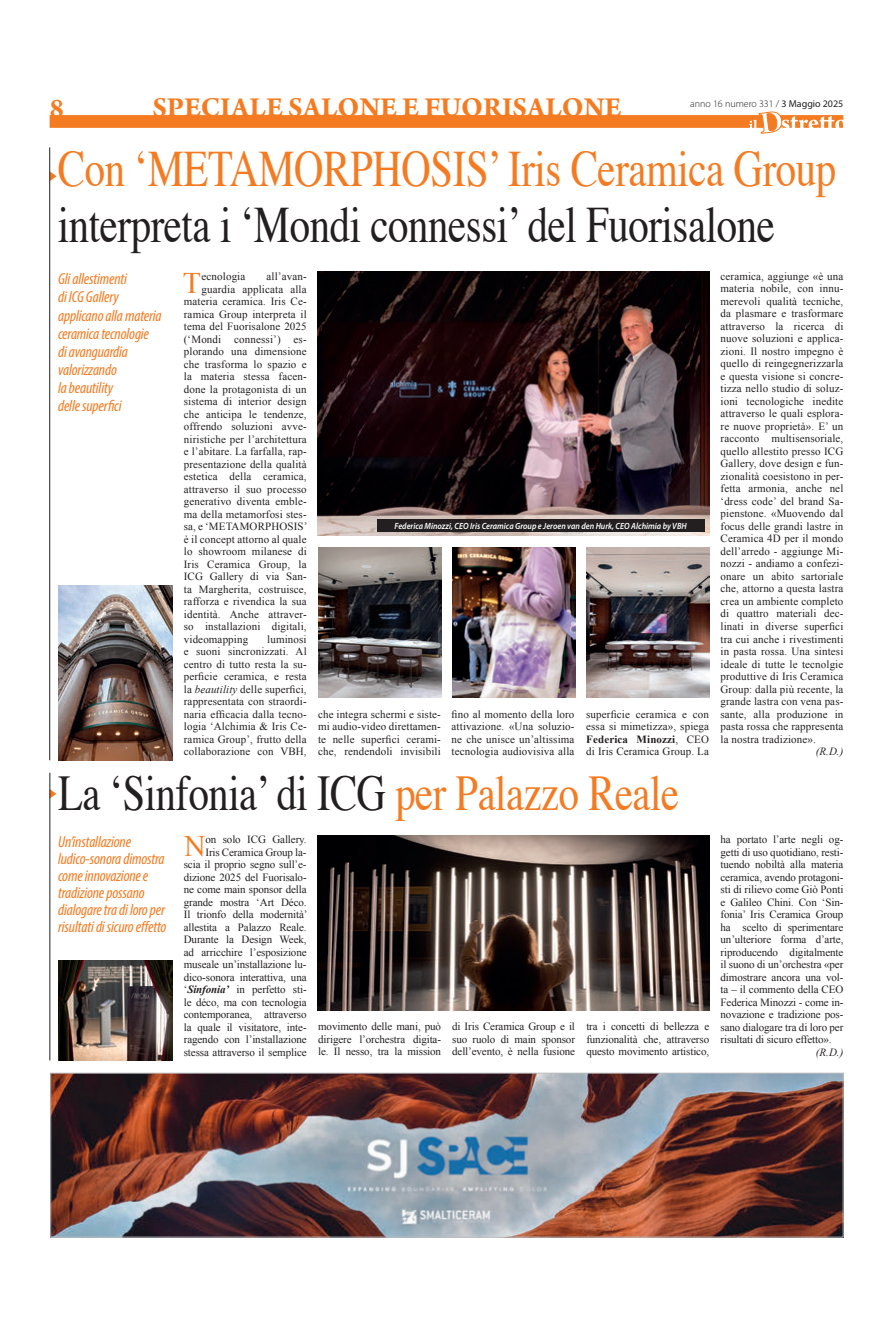
<style>
.page{position:relative;width:893px;height:1333px;background:#fff}
.page>*{position:absolute;margin:0;border:0;box-sizing:border-box;transform-origin:0 0}
.t1{font:51px "Times";letter-spacing:-.01em;color:#231f20;scale:.8 1}
.t2{font:51px "Times";letter-spacing:-.01em;color:#f47b21;scale:.8 1}
.t3{font:50px "Times";letter-spacing:-.01em;color:#231f20;scale:.81 1}
.t4{font:29.9px "Times New Roman";color:#f47b21}
.t5{font:700 29px "Arno Pro";color:#f47b21}
.t6{font:italic condensed 16px/18px "Myriad Pro";letter-spacing:-.01em;color:#f47b21}
.t7{font:11px/12.5px "Times New Roman";letter-spacing:.01em;color:#231f20;text-align:justify}
.t8{font:11px/12.5px "Times New Roman";letter-spacing:-.01em;color:#231f20;text-align:right}
.t9{font:italic 11px "Times New Roman";color:#231f20}
.t10{font:300 10px "Myriad Pro";color:#231f20}
.t11{font:italic 600 9px "Myriad Pro";color:#fff;scale:.9 1}
.s1{font-weight:400}
.s2{font-style:italic}
.s3{font-weight:700}
.s4{color:#f47b21}
.s5{font-weight:700;font-style:italic}
</style>
<div class="page">
<div style="left:50px;top:115px;width:793px;height:13px;background:#f47b21"></div>
<svg style="left:749px;top:111px;width:95px;height:23px"></svg>
<svg style="left:50px;top:171px;width:7px;height:10px"></svg>
<hr style="left:49px;top:147px;width:1px;height:613px;background:#231f20">
<svg style="left:51px;top:790px;width:5px;height:8px"></svg>
<hr style="left:50px;top:772px;width:1px;height:288px;background:#231f20">
<img style="left:52px;top:1074px;width:789px;height:161px">
<div style="left:50px;top:1072px;width:793px;height:165px;border:1px solid #bcbdc0"></div>
<img style="left:318px;top:271px;width:391px;height:264px">
<img style="left:318px;top:547px;width:123px;height:150px">
<img style="left:587px;top:547px;width:122px;height:150px">
<img style="left:452px;top:547px;width:123px;height:150px">
<img style="left:58px;top:960px;width:114px;height:100px">
<img style="left:318px;top:835px;width:391px;height:175px">
<img style="left:58px;top:585px;width:114px;height:175px">
<div style="left:377px;top:519px;width:327px;height:12px;background:#231f20"></div>
<h3 class="t5" style="left:50px;top:91px;width:16px">8</h3>
<h3 class="t5" style="left:152px;top:90px;width:471px">SPECIALE SALONE E FUORISALONE</h3>
<p class="t10" style="left:690px;top:98px;width:155px">anno 16 numero 331 / <span class="s1">3 Maggio 2025</span></p>
<h1 class="t2" style="left:58px;top:121px;width:974px">Con ‘METAMORPHOSIS’ Iris Ceramica Group</h1>
<h1 class="t1" style="left:58px;top:177px;width:897px">interpreta i ‘Mondi connessi’ del Fuorisalone</h1>
<h3 class="t6" style="left:58px;top:270px;width:105px">Gli allestimenti<br>di ICG Gallery applicano alla materia ceramica tecnologie di avanguardia valorizzando<br>la beautility<br>delle superfici</h3>
<h3 class="t4" style="left:183px;top:265px;width:20px">T</h3>
<p class="t7" style="left:202px;top:270px;width:45px">ecnologia</p>
<p class="t7" style="left:267px;top:270px;width:42px">all’avan-</p>
<p class="t7" style="left:202px;top:282px;width:107px">guardia applicata alla</p>
<p class="t7" style="left:184px;top:295px;width:124px">materia ceramica. Iris Ce-</p>
<p class="t7" style="left:184px;top:307px;width:124px">ramica Group interpreta il</p>
<p class="t7" style="left:184px;top:320px;width:124px">tema del Fuorisalone 2025</p>
<p class="t7" style="left:184px;top:332px;width:124px">(‘Mondi connessi’) es-</p>
<p class="t7" style="left:184px;top:345px;width:124px">plorando una dimensione</p>
<p class="t7" style="left:184px;top:357px;width:124px">che trasforma lo spazio e</p>
<p class="t7" style="left:184px;top:370px;width:124px">la materia stessa facen-</p>
<p class="t7" style="left:184px;top:382px;width:124px">done la protagonista di un</p>
<p class="t7" style="left:184px;top:395px;width:124px">sistema di interior design</p>
<p class="t7" style="left:184px;top:407px;width:124px">che anticipa le tendenze,</p>
<p class="t7" style="left:184px;top:420px;width:124px">offrendo soluzioni avve-</p>
<p class="t7" style="left:184px;top:432px;width:124px">niristiche per l’architettura</p>
<p class="t7" style="left:184px;top:445px;width:124px">e l’abitare. La farfalla, rap-</p>
<p class="t7" style="left:184px;top:457px;width:124px">presentazione della qualità</p>
<p class="t7" style="left:184px;top:470px;width:124px">estetica della ceramica,</p>
<p class="t7" style="left:184px;top:482px;width:124px">attraverso il suo processo</p>
<p class="t7" style="left:184px;top:495px;width:124px">generativo diventa emble-</p>
<p class="t7" style="left:184px;top:507px;width:124px">ma della metamorfosi stes-</p>
<p class="t7" style="left:184px;top:520px;width:125px">sa, e ‘METAMORPHOSIS’</p>
<p class="t7" style="left:184px;top:532px;width:124px">è il concept attorno al quale</p>
<p class="t7" style="left:184px;top:545px;width:124px">lo showroom milanese di</p>
<p class="t7" style="left:184px;top:557px;width:124px">Iris Ceramica Group, la</p>
<p class="t7" style="left:184px;top:570px;width:124px">ICG Gallery di via San-</p>
<p class="t7" style="left:184px;top:582px;width:124px">ta Margherita, costruisce,</p>
<p class="t7" style="left:184px;top:595px;width:124px">rafforza e rivendica la sua</p>
<p class="t7" style="left:184px;top:607px;width:124px">identità. Anche attraver-</p>
<p class="t7" style="left:184px;top:620px;width:124px">so installazioni digitali,</p>
<p class="t7" style="left:184px;top:632px;width:66px">videomapping</p>
<p class="t7" style="left:184px;top:632px;width:124px;text-indent:83px">luminosi e suoni sincronizzati. Al centro di tutto resta la su&shy;perficie ceramica, e resta la <span class="s2">beautility</span> delle superfici, rappresentata con straordi&shy;naria efficacia dalla tecno&shy;logia ‘Alchimia &amp; Iris Ce&shy;ramica Group’, frutto della collaborazione con VBH,</p>
<p class="t11" style="left:395px;top:520px;width:326px">Federica Minozzi, CEO Iris Ceramica Group e Jeroen van den Hurk, CEO Alchimia by VBH</p>
<p class="t7" style="left:318px;top:707px;width:124px">che integra schermi e siste&shy;mi audio-video direttamen&shy;te nelle superfici cerami&shy;che, rendendoli invisibili</p>
<p class="t7" style="left:452px;top:707px;width:124px">fino al momento della loro attivazione. «Una soluzio&shy;ne che unisce un’altissima tecnologia audiovisiva alla</p>
<p class="t7" style="left:586px;top:707px;width:124px">superficie ceramica e con essa si mimetizza», spiega <span class="s3">Federica Minozzi</span>, CEO di Iris Ceramica Group. La</p>
<h2 class="t3" style="left:58px;top:746px;width:768px">La ‘Sinfonia’ di ICG <span class="s4">per Palazzo Reale</span></h2>
<h3 class="t6" style="left:58px;top:833px;width:110px;line-height:17px">Un’installazione ludico-sonora dimostra come innovazione e tradizione possano dialogare tra di loro per risultati di sicuro effetto</h3>
<p class="t8" style="left:184px;top:833px;width:125px">on solo ICG Gallery.<br>Iris Ceramica Group la-<br>scia il proprio segno sull’e&shy;dizione 2025 del Fuorisalo&shy;ne come main sponsor della grande mostra ‘Art Déco.<br>Il trionfo della modernità’ allestita a Palazzo Reale.<br>Durante la Design Week, ad arricchire l’esposizione museale un’installazione lu&shy;dico-sonora interattiva, una ‘<span class="s5">Sinfonia’</span> in perfetto sti&shy;le déco, ma con tecnologia contemporanea, attraverso la quale il visitatore, inte&shy;ragendo con l’installazione stessa attraverso il semplice</p>
<h3 class="t4" style="left:184px;top:828px;width:23px">N</h3>
<p class="t7" style="left:318px;top:1020px;width:124px">movimento delle mani, può dirigere l’orchestra digita&shy;le. Il nesso, tra la mission</p>
<p class="t7" style="left:452px;top:1020px;width:124px">di Iris Ceramica Group e il suo ruolo di main sponsor dell’evento, è nella fusione</p>
<p class="t7" style="left:586px;top:1020px;width:124px">tra i concetti di bellezza e funzionalità che, attraverso questo movimento artistico,</p>
<p class="t7" style="left:720px;top:270px;width:124px">ceramica, aggiunge «è una materia nobile, con innu&shy;merevoli qualità tecniche, da plasmare e trasformare attraverso la ricerca di nuove soluzioni e applica&shy;zioni. Il nostro impegno è quello di reingegnerizzarla e questa visione si concre&shy;tizza nello studio di soluz&shy;ioni tecnologiche inedite attraverso le quali esplora&shy;re nuove proprietà». E’ un racconto multisensoriale, quello allestito presso ICG Gallery, dove design e fun&shy;zionalità coesistono in per&shy;fetta armonia, anche nel ‘dress code’ del brand Sa&shy;pienstone. «Muovendo dal focus delle grandi lastre in Ceramica 4D per il mondo dell’arredo - aggiunge Mi&shy;nozzi - andiamo a confezi&shy;onare un abito sartoriale che, attorno a questa lastra crea un ambiente completo di quattro materiali dec&shy;linati in diverse superfici tra cui anche i rivestimenti in pasta rossa. Una sintesi ideale di tutte le tecnolgie produttive di Iris Ceramica Group: dalla più recente, la grande lastra con vena pas&shy;sante, alla produzione in pasta rossa che rappresenta la nostra tradizione».</p>
<p class="t9" style="left:816px;top:743px;width:29px">(R.D.)</p>
<p class="t7" style="left:720px;top:833px;width:124px">ha portato l’arte negli og&shy;getti di uso quotidiano, resti&shy;tuendo nobiltà alla materia ceramica, avendo protagoni&shy;sti di rilievo come Giò Ponti e Galileo Chini. Con ‘Sin&shy;fonia’ Iris Ceramica Group ha scelto di sperimentare un’ulteriore forma d’arte, riproducendo digitalmente il suono di un’orchestra «per dimostrare ancora una vol&shy;ta – il commento della CEO Federica Minozzi - come in&shy;novazione e tradizione pos&shy;sano dialogare tra di loro per risultati di sicuro effetto».</p>
<p class="t9" style="left:816px;top:1044px;width:29px">(R.D.)</p>
</div>
